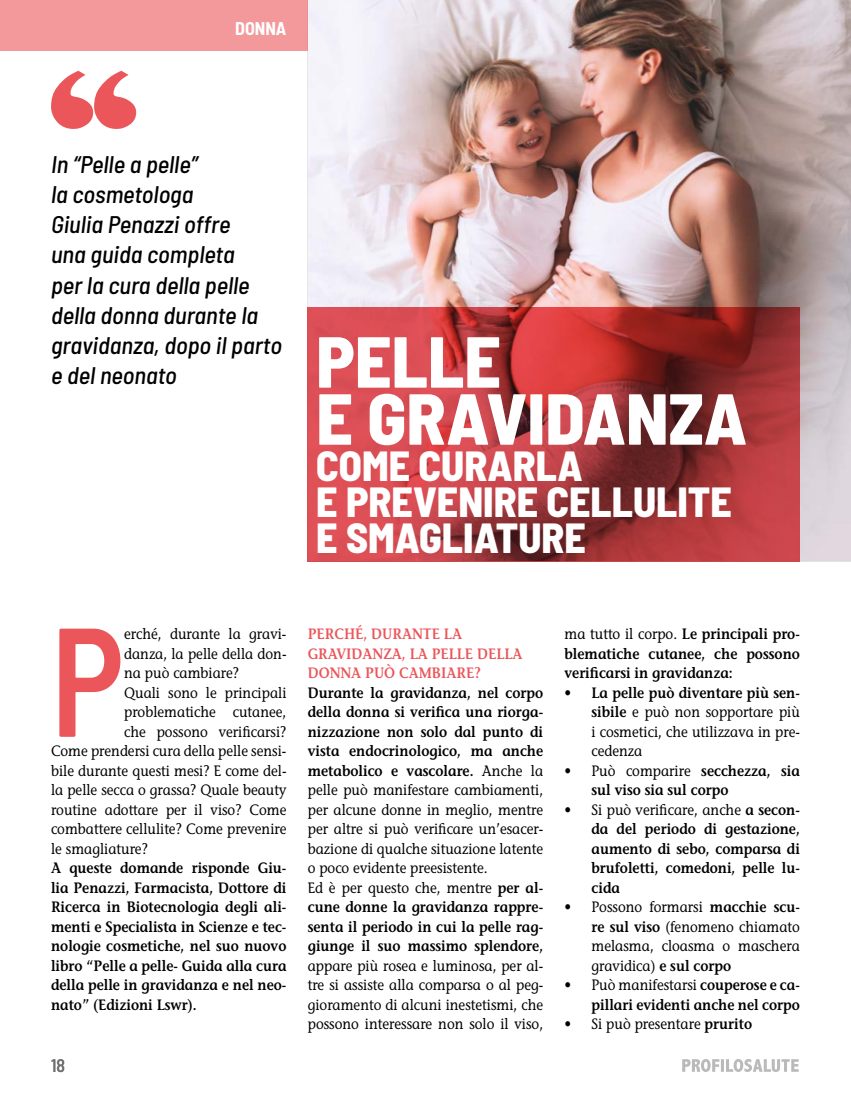
<style>
.page{position:relative;width:851px;height:1106px;background:#fff}
.page>*{position:absolute;margin:0;border:0;box-sizing:border-box;transform-origin:0 0}
.t1{font:600 semi-condensed 154.35px "Barlow";color:#eb565a;scale:.9 1}
.t2{font:800 semi-condensed 72px/57px "Barlow";color:#fff}
.t3{font:800 semi-condensed 42px/36px "Barlow";color:#fff}
.t4{font:italic 500 semi-condensed 24px/30px "Barlow";color:#000}
.t5{font:700 semi-condensed 18px "Barlow";color:#fff}
.t6{font:500 semi-condensed 18px "Barlow";color:#706f6f}
.t7{font:600 15px/19.5px "Stone Informal Std";color:#000;text-align:justify;scale:.9 1}
.t8{font:500 15px/19.5px "Stone Informal Std";color:#000;text-align:justify;scale:.9 1}
.t9{font:600 15px/19.5px "Stone Informal Std";color:#eb565a;scale:.9 1}
.s1{font-weight:500}
.s2{font-weight:600}
</style>
<div class="page">
<svg style="left:51px;top:71px;width:85px;height:58px"></svg>
<img style="left:308px;top:0;width:542px;height:561px">
<svg style="left:308px;top:307px;width:491px;height:254px;background:#b13a3e"></svg>
<div style="left:0;top:0;width:308px;height:51px;background:#f3999c"></div>
<svg style="left:682px;top:1059px;width:116px;height:12px"></svg>
<p class="t5" style="left:235px;top:17px;width:53px">DONNA</p>
<h3 class="t4" style="left:51px;top:148px;width:232px">In “Pelle a pelle”<br>la cosmetologa<br>Giulia Penazzi offre<br>una guida completa<br>per la cura della pelle della donna durante la gravidanza, dopo il parto e del neonato</h3>
<h2 class="t2" style="left:316px;top:329px;width:432px">PELLE<br>E GRAVIDANZA</h2>
<h3 class="t3" style="left:316px;top:445px;width:417px">COME CURARLA<br>E PREVENIRE CELLULITE<br>E SMAGLIATURE</h3>
<h1 class="t1" style="left:51px;top:569px;width:83px">P</h1>
<p class="t8" style="left:124px;top:624px;width:182px">erché, durante la gravi-</p>
<p class="t8" style="left:124px;top:644px;width:182px">danza, la pelle della don-</p>
<p class="t8" style="left:124px;top:663px;width:129px">na può cambiare?</p>
<p class="t8" style="left:124px;top:683px;width:182px">Quali sono le principali</p>
<p class="t8" style="left:124px;top:702px;width:182px">problematiche cutanee,</p>
<p class="t8" style="left:124px;top:722px;width:182px">che possono verificarsi?</p>
<p class="t8" style="left:51px;top:741px;width:263px">Come prendersi cura della pelle sensi-</p>
<p class="t8" style="left:51px;top:761px;width:263px">bile durante questi mesi? E come del-</p>
<p class="t8" style="left:51px;top:780px;width:263px">la pelle secca o grassa? Quale beauty</p>
<p class="t8" style="left:51px;top:800px;width:263px">routine adottare per il viso? Come</p>
<p class="t8" style="left:51px;top:819px;width:263px">combattere cellulite? Come prevenire</p>
<p class="t8" style="left:51px;top:839px;width:109px">le smagliature?</p>
<p class="t7" style="left:51px;top:858px;width:263px">A queste domande risponde Giu&shy;lia Penazzi, Farmacista, Dottore di Ricerca in Biotecnologia degli ali&shy;menti e Specialista in Scienze e tec&shy;nologie cosmetiche, nel suo nuovo libro “Pelle a pelle- Guida alla cura della pelle in gravidanza e nel neo&shy;nato” (Edizioni Lswr).</p>
<p class="t6" style="left:51px;top:1054px;width:16px">18</p>
<p class="t9" style="left:308px;top:624px;width:240px">PERCHÉ, DURANTE LA<br>GRAVIDANZA, LA PELLE DELLA<br>DONNA PUÒ CAMBIARE?</p>
<p class="t7" style="left:308px;top:683px;width:263px;text-align:left">Durante la gravidanza, nel corpo della donna si verifica una riorga&shy;nizzazione non solo dal punto di vista endocrinologico, ma anche metabolico e vascolare. <span class="s1">Anche la pelle può manifestare cambiamenti, per alcune donne in meglio, mentre per altre si può verificare un’esacer&shy;bazione di qualche situazione latente o poco evidente preesistente.<br>Ed è per questo che, mentre</span> per al&shy;cune donne la gravidanza rappre&shy;senta il periodo in cui la pelle rag&shy;giunge il suo massimo splendore,</p>
<p class="t8" style="left:308px;top:956px;width:263px">appare più rosea e luminosa, per al&shy;tre si assiste alla comparsa o al peg&shy;gioramento di alcuni inestetismi, che possono interessare non solo il viso,</p>
<p class="t7" style="left:564px;top:624px;width:263px"><span class="s1">ma tutto il corpo.</span> Le principali pro&shy;blematiche cutanee, che possono verificarsi in gravidanza:</p>
<p class="t8" style="left:591px;top:683px;width:233px;text-indent:-27px"><span class="s2">• La pelle può diventare più sen&shy;sibile</span> e può non sopportare più i cosmetici, che utilizzava in pre&shy;cedenza</p>
<p class="t7" style="left:591px;top:761px;width:233px;text-indent:-27px"><span class="s1">• Può comparire</span> secchezza, sia sul viso sia sul corpo</p>
<p class="t7" style="left:591px;top:800px;width:233px;text-indent:-27px"><span class="s1">• Si può verificare, anche</span> a secon&shy;da del periodo di gestazione, aumento di sebo, comparsa di brufoletti, comedoni, pelle lu&shy;cida</p>
<p class="t8" style="left:591px;top:897px;width:233px;text-indent:-27px">• Possono formarsi <span class="s2">macchie scu&shy;re sul viso</span> (fenomeno chiamato melasma, cloasma o maschera gravidica) <span class="s2">e sul corpo</span></p>
<p class="t7" style="left:564px;top:975px;width:263px;text-align:right"><span class="s1">• Può manifestarsi</span> couperose e ca&shy;pillari evidenti anche nel corpo</p>
<p class="t8" style="left:564px;top:1014px;width:210px">• Si può presentare <span class="s2">prurito</span></p>
</div>
